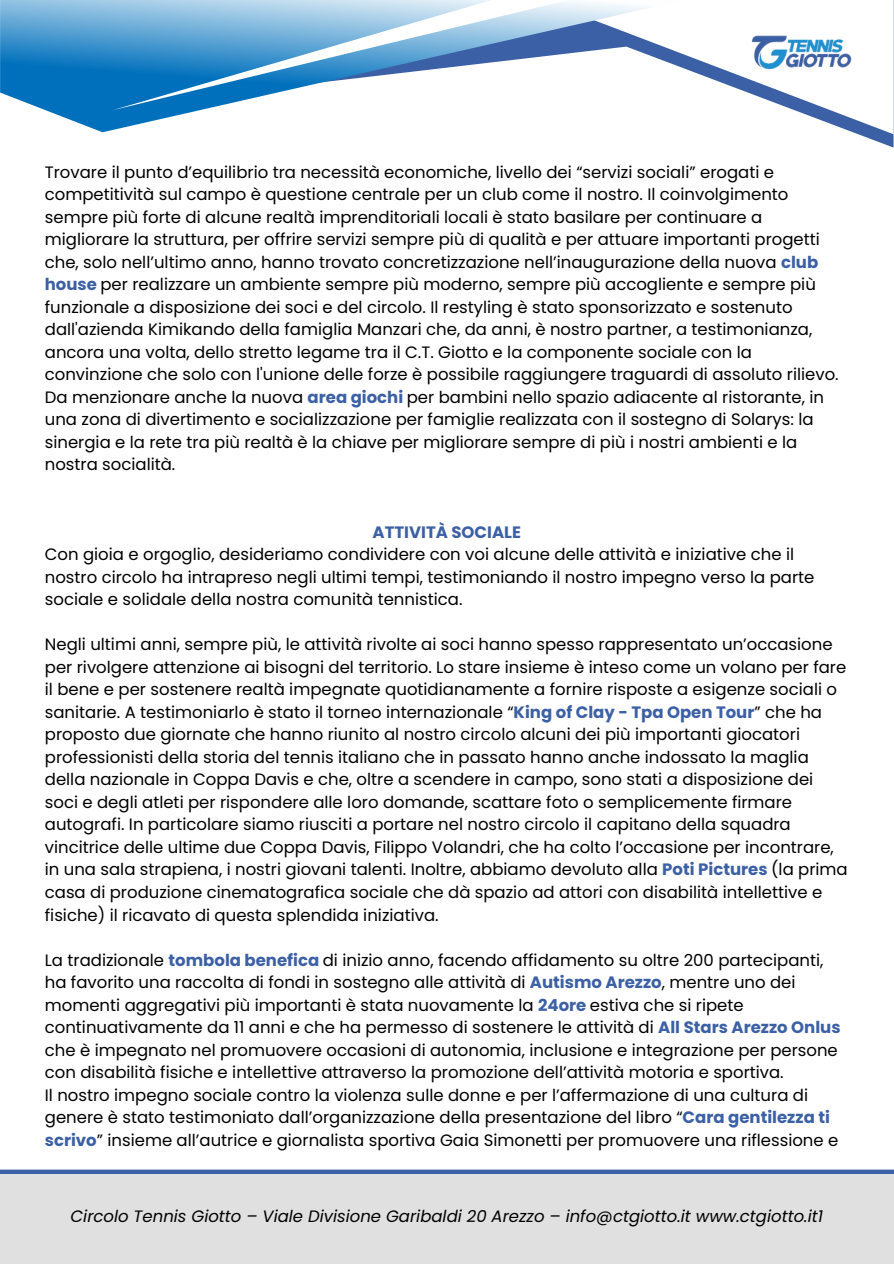
<style>
.page{position:relative;width:894px;height:1264px;background:#fff}
.page>*{position:absolute;margin:0;border:0;box-sizing:border-box;transform-origin:0 0}
.t1{font:16.5px/22.5px "Poppins";color:#000}
.t2{font:italic 16.5px "Poppins";color:#000}
.t3{font:700 16.5px "Poppins";color:#3c60a5}
.s1{font-weight:700;color:#3c60a5}
</style>
<div class="page">
<svg style="left:0;top:0;width:888px;height:132px"></svg>
<svg style="left:112px;top:0;width:654px;height:110px"></svg>
<div style="left:0;top:1169px;width:893px;height:5px;background:#3c60a5"></div>
<div style="left:0;top:1174px;width:893px;height:89px;background:#e0e0e0"></div>
<img style="left:747px;top:28px;width:113px;height:43px">
<p class="t1" style="left:45px;top:161px;width:795px">Trovare il punto d’equilibrio tra necessità economiche, livello dei “servizi sociali” erogati e competitività sul campo è questione centrale per un club come il nostro. Il coinvolgimento sempre più forte di alcune realtà imprenditoriali locali è stato basilare per continuare a migliorare la struttura, per offrire servizi sempre più di qualità e per attuare importanti progetti che, solo nell’ultimo anno, hanno trovato concretizzazione nell’inaugurazione della nuova <span class="s1">club house</span> per realizzare un ambiente sempre più moderno, sempre più accogliente e sempre più funzionale a disposizione dei soci e del circolo. Il restyling è stato sponsorizzato e sostenuto dall'azienda Kimikando della famiglia Manzari che, da anni, è nostro partner, a testimonianza, ancora una volta, dello stretto legame tra il C.T. Giotto e la componente sociale con la convinzione che solo con l'unione delle forze è possibile raggiungere traguardi di assoluto rilievo.<br>Da menzionare anche la nuova <span class="s1">area giochi</span> per bambini nello spazio adiacente al ristorante, in una zona di divertimento e socializzazione per famiglie realizzata con il sostegno di Solarys: la sinergia e la rete tra più realtà è la chiave per migliorare sempre di più i nostri ambienti e la nostra socialità.</p>
<p class="t3" style="left:372px;top:520px;width:150px">ATTIVITÀ SOCIALE</p>
<p class="t1" style="left:45px;top:543px;width:771px">Con gioia e orgoglio, desideriamo condividere con voi alcune delle attività e iniziative che il nostro circolo ha intrapreso negli ultimi tempi, testimoniando il nostro impegno verso la parte sociale e solidale della nostra comunità tennistica.</p>
<p class="t1" style="left:45px;top:633px;width:804px">Negli ultimi anni, sempre più, le attività rivolte ai soci hanno spesso rappresentato un’occasione per rivolgere attenzione ai bisogni del territorio. Lo stare insieme è inteso come un volano per fare il bene e per sostenere realtà impegnate quotidianamente a fornire risposte a esigenze sociali o sanitarie. A testimoniarlo è stato il torneo internazionale “<span class="s1">King of Clay - Tpa Open Tour</span>” che ha proposto due giornate che hanno riunito al nostro circolo alcuni dei più importanti giocatori professionisti della storia del tennis italiano che in passato hanno anche indossato la maglia della nazionale in Coppa Davis e che, oltre a scendere in campo, sono stati a disposizione dei soci e degli atleti per rispondere alle loro domande, scattare foto o semplicemente firmare autografi. In particolare siamo riusciti a portare nel nostro circolo il capitano della squadra vincitrice delle ultime due Coppa Davis, Filippo Volandri, che ha colto l’occasione per incontrare, in una sala strapiena, i nostri giovani talenti. Inoltre, abbiamo devoluto alla <span class="s1">Poti Pictures</span> (la prima casa di produzione cinematografica sociale che dà spazio ad attori con disabilità intellettive e fisiche) il ricavato di questa splendida iniziativa.</p>
<p class="t1" style="left:45px;top:948px;width:797px">La tradizionale <span class="s1">tombola benefica</span> di inizio anno, facendo affidamento su oltre 200 partecipanti, ha favorito una raccolta di fondi in sostegno alle attività di <span class="s1">Autismo Arezzo</span>, mentre uno dei momenti aggregativi più importanti è stata nuovamente la <span class="s1">24ore</span> estiva che si ripete continuativamente da 11 anni e che ha permesso di sostenere le attività di <span class="s1">All Stars Arezzo Onlus </span>che è impegnato nel promuovere occasioni di autonomia, inclusione e integrazione per persone con disabilità fisiche e intellettive attraverso la promozione dell’attività motoria e sportiva.<br>Il nostro impegno sociale contro la violenza sulle donne e per l’affermazione di una cultura di genere è stato testimoniato dall’organizzazione della presentazione del libro “<span class="s1">Cara gentilezza ti scrivo</span>” insieme all’autrice e giornalista sportiva Gaia Simonetti per promuovere una riflessione e</p>
<p class="t2" style="left:71px;top:1204px;width:753px">Circolo Tennis Giotto – Viale Divisione Garibaldi 20 Arezzo – info@ctgiotto.it www.ctgiotto.it1</p>
</div>
